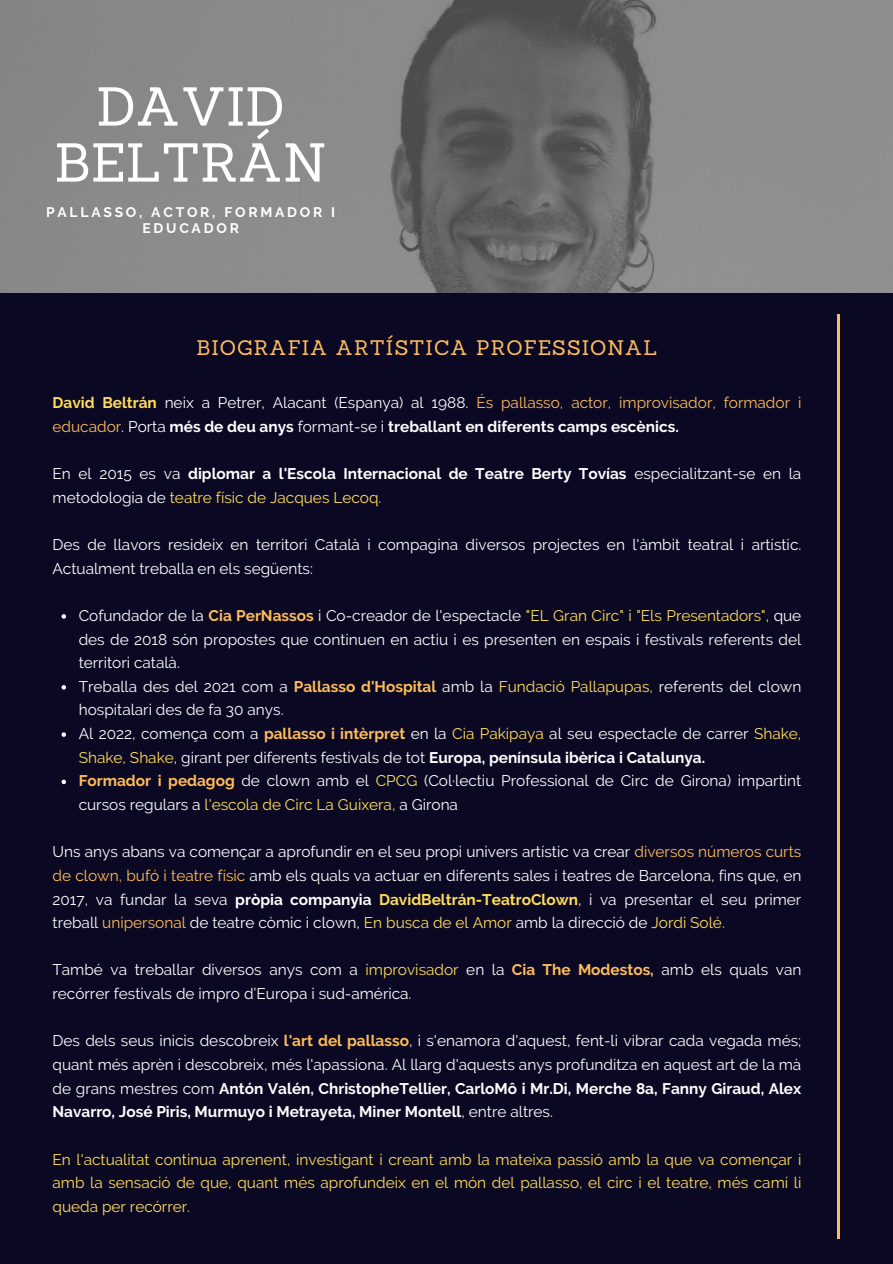
<style>
.page{position:relative;width:893px;height:1264px;background:#fff}
.page>*{position:absolute;margin:0;border:0;box-sizing:border-box;transform-origin:0 0}
.t1{font:53.25px/55.9px "Sanchez";color:#fff;text-align:center}
.t2{font:20.55px "Sanchez";letter-spacing:.05em;color:#ffbd59}
.t3{font:15.45px/23.7px "Raleway";color:#fff}
.t4{font:15.45px/23.7px "Raleway";color:#ffde59;text-align:justify}
.t5{font:700 15.45px/23.7px "Raleway";color:#fff}
.t6{font:700 13.8px/15.8px "Raleway";letter-spacing:.2em;color:#fff;text-align:center}
.s1{font-weight:700;color:#ffde59}
.s2{color:#ffbd59}
.s3{font-weight:700}
.s4{font-weight:400}
.s5{font-weight:400;color:#ffde59}
.s6{font-weight:700;color:#ffbd59}
.s7{color:#ffde59}
</style>
<div class="page">
<div style="left:0;top:0;width:892px;height:1263px;background:#0b0823"></div>
<img style="left:0;top:0;width:892px;height:292px">
<svg style="left:62px;top:614px;width:4px;height:4px"></svg>
<svg style="left:62px;top:685px;width:4px;height:4px"></svg>
<svg style="left:62px;top:732px;width:4px;height:5px"></svg>
<svg style="left:62px;top:779px;width:4px;height:5px"></svg>
<hr style="left:837px;top:314px;width:2px;height:924px;background:#ffbd59">
<p class="t1" style="left:54px;top:78px;width:274px">DAVID<br>BELTRÁN</p>
<p class="t6" style="left:46px;top:204px;width:290px">PALLASSO, ACTOR, FORMADOR I<br>EDUCADOR</p>
<p class="t2" style="left:196px;top:334px;width:462px">BIOGRAFIA ARTÍSTICA PROFESSIONAL</p>
<p class="t3" style="left:53px;top:391px;width:750px"><span class="s1">David Beltrán</span> neix a Petrer, Alacant (Espanya) al 1988. <span class="s2">És pallasso, actor, improvisador, formador i educador</span>. Porta <span class="s3">més de deu anys</span> formant-se i <span class="s3">treballant en diferents camps escènics.</span></p>
<p class="t5" style="left:53px;top:462px;width:750px"><span class="s4">En el 2015 es va</span> diplomar a l'Escola Internacional de Teatre Berty Tovías <span class="s4">especialitzant-se en la metodologia de</span> <span class="s5">teatre físic de Jacques Lecoq.</span></p>
<p class="t3" style="left:53px;top:532px;width:750px">Des de llavors resideix en territori Català i compagina diversos projectes en l'àmbit teatral i artístic.<br>Actualment treballa en els següents:</p>
<p class="t3" style="left:79px;top:603px;width:724px;text-align:justify">Cofundador de la <span class="s6">Cia PerNassos</span> i Co-creador de l'espectacle <span class="s7">"EL Gran Circ" i "Els Presentadors"</span>, que des de 2018 són propostes que continuen en actiu i es presenten en espais i festivals referents del territori català.</p>
<p class="t3" style="left:79px;top:674px;width:724px">Treballa des del 2021 com a <span class="s6">Pallasso d'Hospital</span> amb la <span class="s7">Fundació Pallapupas,</span> referents del clown hospitalari des de fa 30 anys.</p>
<p class="t3" style="left:79px;top:721px;width:724px">Al 2022, comença com a <span class="s6">pallasso i intèrpret</span> en la <span class="s7">Cia Pakipaya</span> al seu espectacle de carrer <span class="s7">Shake,<br>Shake, Shake</span>, girant per diferents festivals de tot <span class="s3">Europa, península ibèrica i Catalunya.</span></p>
<p class="t3" style="left:79px;top:769px;width:724px"><span class="s6">Formador i pedagog</span> de clown amb el <span class="s7">CPCG</span> (Col·lectiu Professional de Circ de Girona) impartint cursos regulars a <span class="s7">l'escola de Circ La Guixera,</span> a Girona</p>
<p class="t3" style="left:53px;top:840px;width:750px;text-align:justify">Uns anys abans va començar a aprofundir en el seu propi univers artístic va crear <span class="s2">diversos números curts de clown, bufó i teatre físic</span> amb els quals va actuar en diferents sales i teatres de Barcelona, fins que, en 2017, va fundar la seva <span class="s3">pròpia companyia</span> <span class="s1">DavidBeltrán-TeatroClown</span>, i va presentar el seu primer treball <span class="s2">unipersonal</span> de teatre còmic i clown, <span class="s7">En busca de el Amor</span> amb la direcció de <span class="s7">Jordi Solé.</span></p>
<p class="t3" style="left:53px;top:958px;width:750px">També va treballar diversos anys com a <span class="s7">improvisador</span> en la <span class="s6">Cia The Modestos,</span> amb els quals van recórrer festivals de impro d’Europa i sud-américa.</p>
<p class="t3" style="left:53px;top:1029px;width:750px;text-align:justify">Des dels seus inicis descobreix <span class="s6">l'art del pallasso</span>, i s'enamora d'aquest, fent-li vibrar cada vegada més; quant més aprèn i descobreix, més l'apassiona. Al llarg d'aquests anys profunditza en aquest art de la mà de grans mestres com <span class="s3">Antón Valén, ChristopheTellier, CarloMô i Mr.Di, Merche 8a, Fanny Giraud, Alex Navarro, José Piris, Murmuyo i Metrayeta, Miner Montell</span>, entre altres.</p>
<p class="t4" style="left:53px;top:1147px;width:750px">En l'actualitat continua aprenent, investigant i creant amb la mateixa passió amb la que va començar i amb la sensació de que, quant més aprofundeix en el món del pallasso, el circ i el teatre, més camí li queda per recórrer.</p>
</div>
